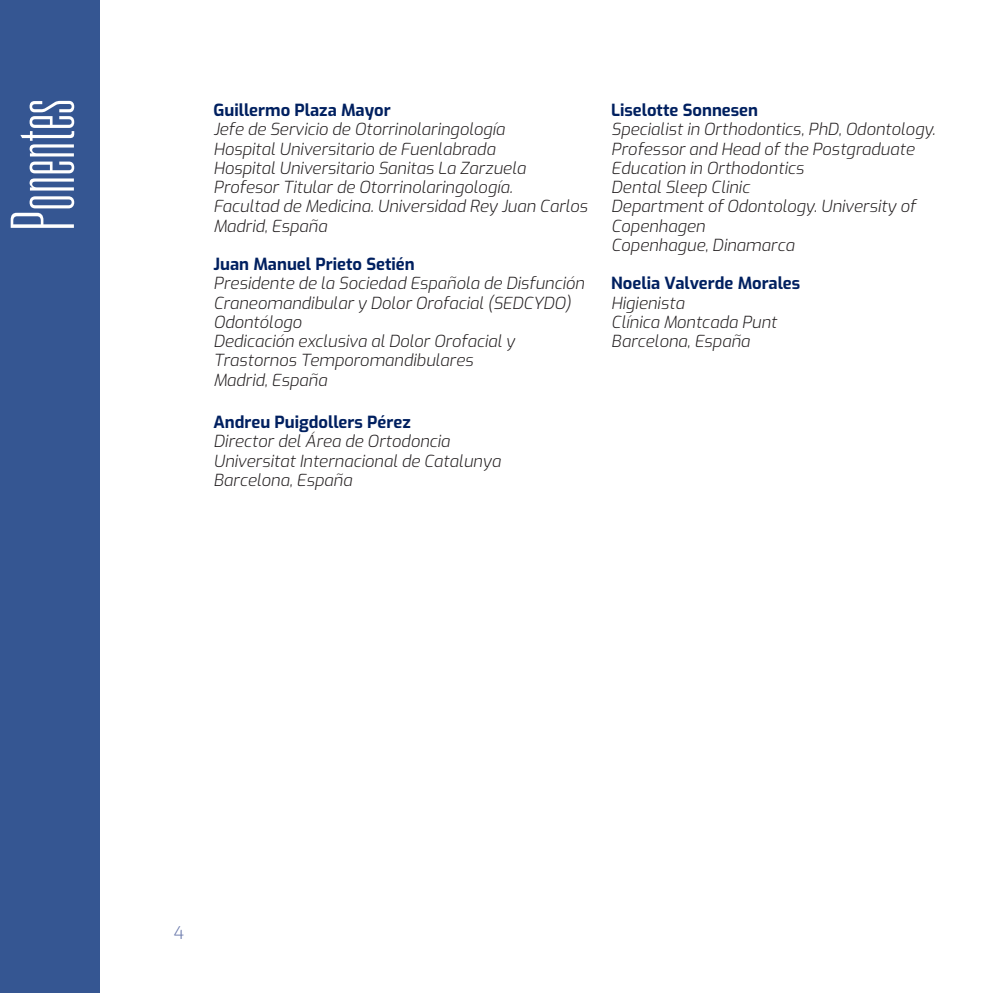
<style>
.page{position:relative;width:993px;height:993px;background:#fff}
.page>*{position:absolute;margin:0;border:0;box-sizing:border-box;transform-origin:0 0}
.t1{font:100 ultra-condensed 87.5px "Univers LT Std";color:#fff}
.t2{font:300 17.5px "Exo";color:#6978ab}
.t3{font:italic 300 16.62px/19.2px "Exo";color:#231f20}
.t4{font:700 16.62px "Exo";color:#002060}
</style>
<div class="page">
<div style="left:0;top:0;width:99px;height:992px;background:#355692"></div>
<p class="t1" style="left:-2px;top:231px;width:133px;rotate:-90deg">Ponentes</p>
<p class="t4" style="left:213px;top:98px;width:179px">Guillermo Plaza Mayor</p>
<p class="t3" style="left:213px;top:119px;width:293px">Jefe de Servicio de Otorrinolaringología</p>
<p class="t3" style="left:213px;top:138px;width:283px">Hospital Universitario de Fuenlabrada</p>
<p class="t3" style="left:213px;top:157px;width:314px">Hospital Universitario Sanitas La Zarzuela</p>
<p class="t3" style="left:213px;top:176px;width:300px">Profesor Titular de Otorrinolaringología.</p>
<p class="t3" style="left:213px;top:196px;width:375px">Facultad de Medicina. Universidad Rey Juan Carlos</p>
<p class="t3" style="left:213px;top:215px;width:115px">Madrid, España</p>
<p class="t4" style="left:213px;top:252px;width:203px">Juan Manuel Prieto Setién</p>
<p class="t3" style="left:213px;top:273px;width:372px">Presidente de la Sociedad Española de Disfunción<br>Craneomandibular y Dolor Orofacial (SEDCYDO)<br>Odontólogo</p>
<p class="t3" style="left:213px;top:330px;width:303px">Dedicación exclusiva al Dolor Orofacial y<br>Trastornos Temporomandibulares</p>
<p class="t3" style="left:213px;top:369px;width:115px">Madrid, España</p>
<p class="t4" style="left:213px;top:410px;width:199px">Andreu Puigdollers Pérez</p>
<p class="t3" style="left:213px;top:430px;width:238px">Director del Área de Ortodoncia</p>
<p class="t3" style="left:213px;top:450px;width:289px">Universitat Internacional de Catalunya</p>
<p class="t3" style="left:213px;top:469px;width:140px">Barcelona, España</p>
<p class="t4" style="left:611px;top:98px;width:148px">Liselotte Sonnesen</p>
<p class="t3" style="left:611px;top:119px;width:325px">Specialist in Orthodontics, PhD, Odontology.</p>
<p class="t3" style="left:611px;top:138px;width:304px">Professor and Head of the Postgraduate<br>Education in Orthodontics</p>
<p class="t3" style="left:611px;top:176px;width:140px">Dental Sleep Clinic</p>
<p class="t3" style="left:611px;top:196px;width:306px">Department of Odontology. University of<br>Copenhagen</p>
<p class="t3" style="left:611px;top:234px;width:184px">Copenhague, Dinamarca</p>
<p class="t4" style="left:611px;top:271px;width:190px">Noelia Valverde Morales</p>
<p class="t3" style="left:611px;top:292px;width:75px">Higienista</p>
<p class="t3" style="left:611px;top:311px;width:167px">Clínica Montcada Punt</p>
<p class="t3" style="left:611px;top:330px;width:140px">Barcelona, España</p>
<p class="t2" style="left:174px;top:919px;width:12px">4</p>
</div>
